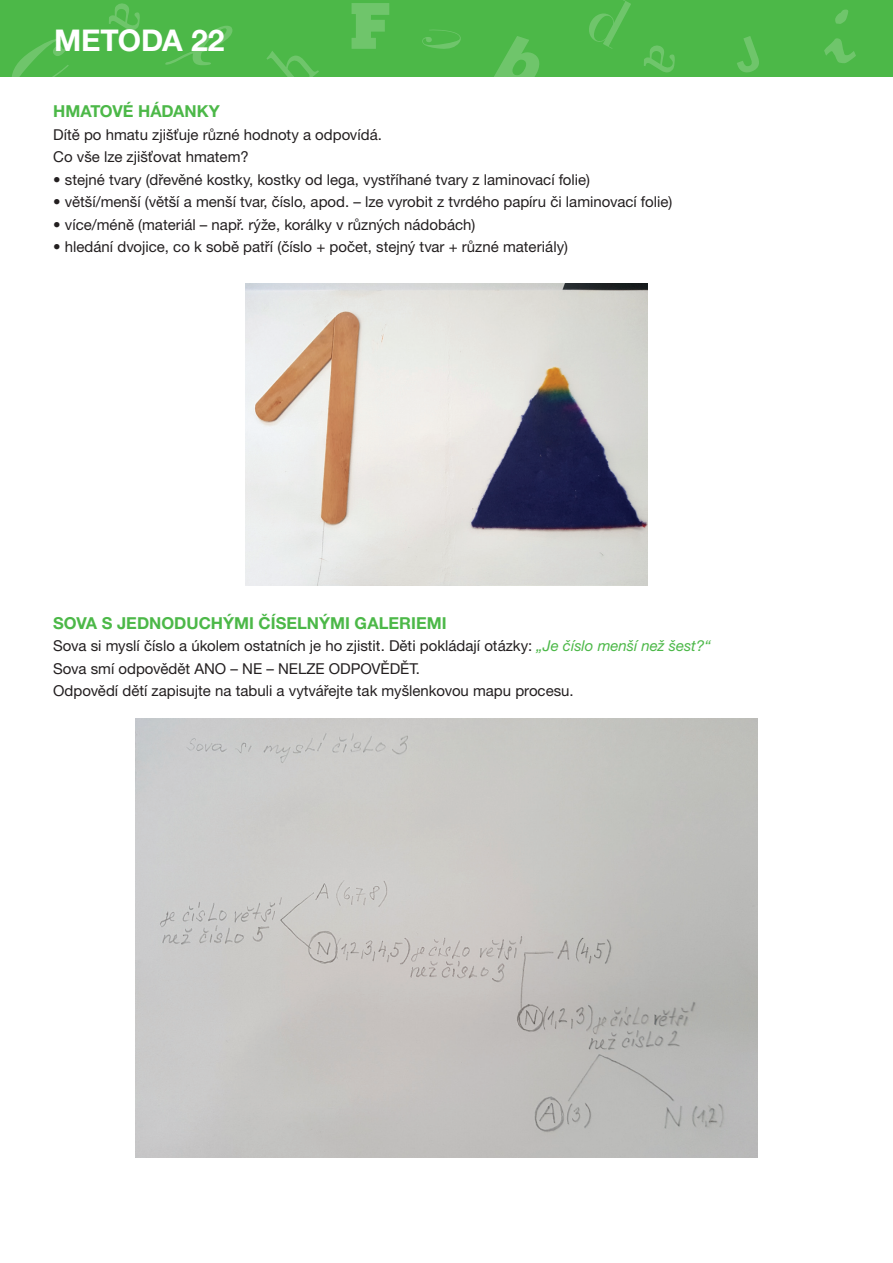
<style>
.page{position:relative;width:893px;height:1263px;background:#fff}
.page>*{position:absolute;margin:0;border:0;box-sizing:border-box;transform-origin:0 0}
.t1{font:700 30px "Helvetica Neue CE";color:#fff}
.Zelený_nadpis_malý{font:700 16.5px "Helvetica Neue CE";color:#4cb848}
.TEXT{font:15px "Helvetica Neue CE";color:#231f20}
.s1{font-style:italic;color:#4cb848}
</style>
<div class="page">
<div style="left:0;top:0;width:893px;height:77px;background:#4cb848"></div>
<svg style="left:824px;top:10px;width:32px;height:53px"></svg>
<svg style="left:737px;top:36px;width:22px;height:37px"></svg>
<svg style="left:109px;top:3px;width:31px;height:28px"></svg>
<svg style="left:494px;top:36px;width:45px;height:41px"></svg>
<svg style="left:12px;top:38px;width:57px;height:39px"></svg>
<svg style="left:589px;top:0;width:42px;height:49px"></svg>
<svg style="left:165px;top:26px;width:67px;height:39px"></svg>
<svg style="left:352px;top:3px;width:37px;height:46px"></svg>
<svg style="left:266px;top:51px;width:53px;height:26px"></svg>
<svg style="left:644px;top:45px;width:31px;height:28px"></svg>
<svg style="left:422px;top:29px;width:39px;height:20px"></svg>
<img style="left:245px;top:283px;width:403px;height:302px">
<img style="left:136px;top:719px;width:621px;height:438px">
<h1 class="t1" style="left:54px;top:22px;width:172px">METODA 22</h1>
<p class="Zelený_nadpis_malý" style="left:53px;top:101px;width:168px">HMATOVÉ HÁDANKY</p>
<p class="TEXT" style="left:53px;top:125px;width:330px">Dítě po hmatu zjišťuje různé hodnoty a odpovídá.</p>
<p class="TEXT" style="left:53px;top:148px;width:197px">Co vše lze zjišťovat hmatem?</p>
<p class="TEXT" style="left:53px;top:170px;width:538px">• stejné tvary (dřevěné kostky, kostky od lega, vystříhané tvary z laminovací folie)</p>
<p class="TEXT" style="left:53px;top:193px;width:621px">• větší/menší (větší a menší tvar, číslo, apod. lze vyrobit z tvrdého papíru či laminovací folie)</p>
<p class="TEXT" style="left:53px;top:215px;width:423px">• více/méně (materiál např. rýže, korálky v různých nádobách)</p>
<p class="TEXT" style="left:53px;top:238px;width:516px">• hledání dvojice, co k sobě patří (číslo + počet, stejný tvar + různé materiály)</p>
<p class="Zelený_nadpis_malý" style="left:53px;top:613px;width:395px">SOVA S JEDNODUCHÝMI ČÍSELNÝMI GALERIEMI</p>
<p class="TEXT" style="left:53px;top:637px;width:659px">Sova si myslí číslo a úkolem ostatních je ho zjistit. Děti pokládají otázky: <span class="s1">„Je číslo menší než šest?“</span></p>
<p class="TEXT" style="left:53px;top:660px;width:368px">Sova smí odpovědět ANO – NE – NELZE ODPOVĚDĚT.</p>
<p class="TEXT" style="left:53px;top:682px;width:522px">Odpovědí dětí zapisujte na tabuli a vytvářejte tak myšlenkovou mapu procesu.</p>
</div>
